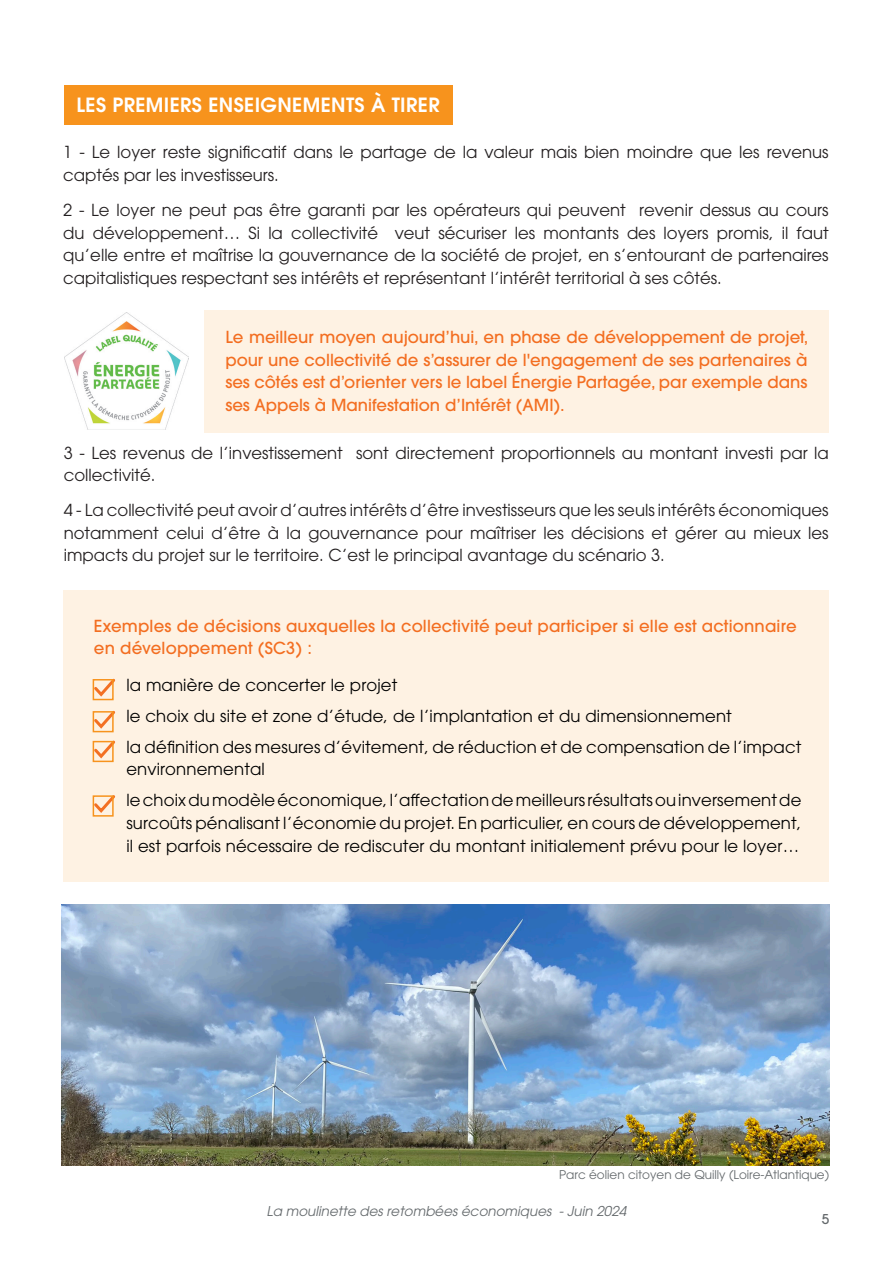
<style>
.page{position:relative;width:893px;height:1263px;background:#fff}
.page>*{position:absolute;margin:0;border:0;box-sizing:border-box;transform-origin:0 0}
.Titre_1{font:600 19.5px "ITC Avant Garde Pro";letter-spacing:.02em;color:#fff}
.Paragraphe_normal{font:16.5px/22.5px "ITC Avant Garde Pro";color:#231f20}
.Texte_courant{font:16.5px/22.5px "ITC Avant Garde Pro";letter-spacing:.01em;color:#000}
.t1{font:500 16.5px/22.5px "ITC Avant Garde Pro";letter-spacing:.01em;color:#f36e21;text-align:justify}
.t2{font:italic 13.5px "ITC Avant Garde Pro";color:#64696c}
.t3{font:500 13.5px "ITC Avant Garde Pro";color:#64696c}
.t4{font:12px "ITC Avant Garde Pro";color:#64696c}
</style>
<div class="page">
<img style="left:65px;top:312px;width:123px;height:118px">
<div style="left:64px;top:85px;width:388px;height:40px;background:#f7931d"></div>
<img style="left:61px;top:904px;width:768px;height:261px">
<div style="left:64px;top:590px;width:765px;height:292px;background:#fef2e3"></div>
<div style="left:204px;top:310px;width:625px;height:122px;background:#fef2e3"></div>
<svg style="left:92px;top:678px;width:24px;height:21px"></svg>
<div style="left:93px;top:679px;width:21px;height:21px;border:2px solid #f7931d"></div>
<svg style="left:92px;top:710px;width:24px;height:21px"></svg>
<div style="left:93px;top:711px;width:21px;height:21px;border:2px solid #f7931d"></div>
<svg style="left:92px;top:740px;width:23px;height:21px"></svg>
<div style="left:93px;top:741px;width:21px;height:21px;border:2px solid #f7931d"></div>
<svg style="left:92px;top:795px;width:24px;height:20px"></svg>
<div style="left:93px;top:795px;width:21px;height:22px;border:2px solid #f7931d"></div>
<p class="Titre_1" style="left:77px;top:92px;width:365px">LES PREMIERS ENSEIGNEMENTS À TIRER</p>
<p class="Paragraphe_normal" style="left:63px;top:141px;width:767px">1 - Le loyer reste significatif dans le partage de la valeur mais bien moindre que les revenus captés par les investisseurs.</p>
<p class="Paragraphe_normal" style="left:63px;top:199px;width:767px;text-align:justify">2 - Le loyer ne peut pas être garanti par les opérateurs qui peuvent revenir dessus au cours du développement… Si la collectivité veut sécuriser les montants des loyers promis, il faut qu’elle entre et maîtrise la gouvernance de la société de projet, en s’entourant de partenaires capitalistiques respectant ses intérêts et représentant l’intérêt territorial à ses côtés.</p>
<p class="t1" style="left:225px;top:326px;width:585px">Le meilleur moyen aujourd’hui, en phase de développement de projet, pour une collectivité de s’assurer de l'engagement de ses partenaires à ses côtés est d’orienter vers le label Énergie Partagée, par exemple dans ses Appels à Manifestation d’Intérêt (AMI).</p>
<p class="Paragraphe_normal" style="left:64px;top:441px;width:766px">3 - Les revenus de l’investissement sont directement proportionnels au montant investi par la collectivité.</p>
<p class="Paragraphe_normal" style="left:64px;top:499px;width:766px;text-align:justify">4 - La collectivité peut avoir d’autres intérêts d’être investisseurs que les seuls intérêts économiques notamment celui d’être à la gouvernance pour maîtriser les décisions et gérer au mieux les impacts du projet sur le territoire. C’est le principal avantage du scénario 3.</p>
<p class="t1" style="left:94px;top:614px;width:704px">Exemples de décisions auxquelles la collectivité peut participer si elle est actionnaire en développement (SC3) :</p>
<p class="Texte_courant" style="left:126px;top:673px;width:272px">la manière de concerter le projet</p>
<p class="Texte_courant" style="left:126px;top:704px;width:607px">le choix du site et zone d’étude, de l’implantation et du dimensionnement</p>
<p class="Texte_courant" style="left:126px;top:735px;width:677px">la définition des mesures d’évitement, de réduction et de compensation de l’impact environnemental</p>
<p class="Texte_courant" style="left:126px;top:789px;width:677px;text-align:justify">le choix du modèle économique, l’affectation de meilleurs résultats ou inversement de surcoûts pénalisant l’économie du projet. En particulier, en cours de développement, il est parfois nécessaire de rediscuter du montant initialement prévu pour le loyer…</p>
<p class="t4" style="left:559px;top:1167px;width:271px">Parc éolien citoyen de Quilly (Loire-Atlantique)</p>
<p class="t2" style="left:267px;top:1203px;width:361px">La moulinette des retombées économiques - Juin 2024</p>
<p class="t3" style="left:822px;top:1211px;width:9px">5</p>
</div>
